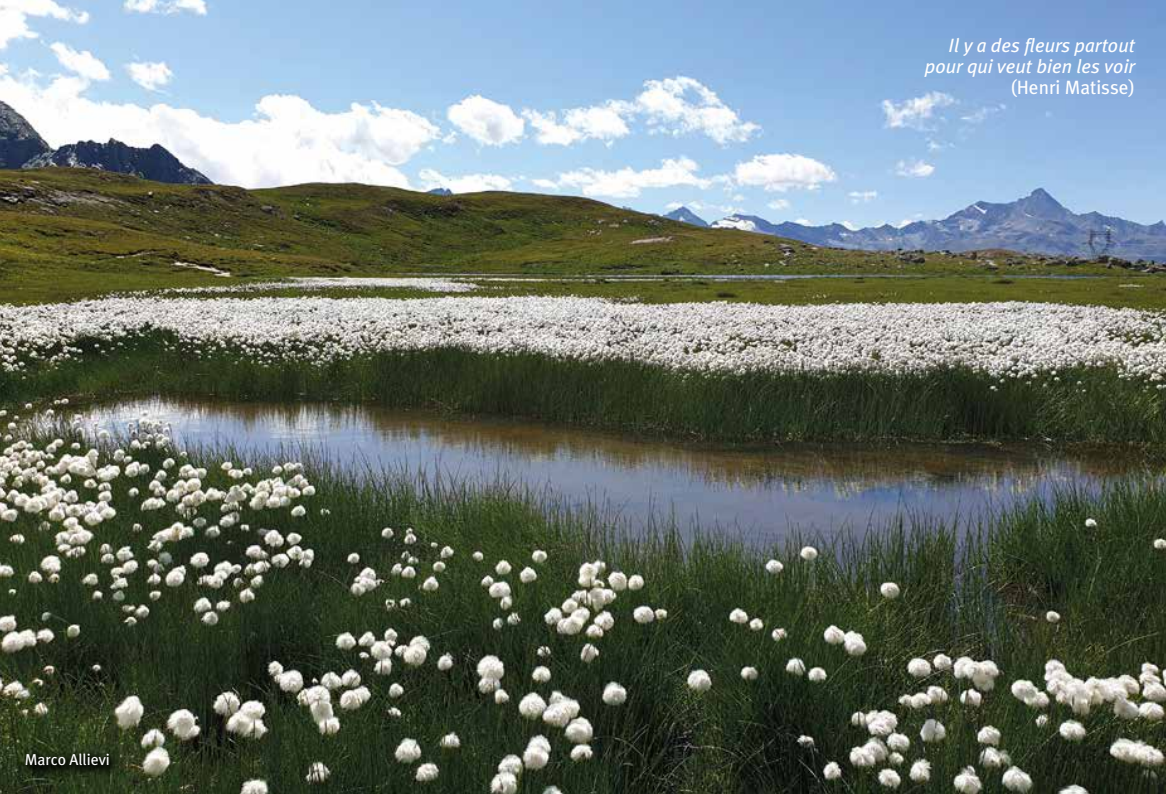
<style>
.page{position:relative;width:1166px;height:794px;background:#fff}
.page>*{position:absolute;margin:0;border:0;box-sizing:border-box;transform-origin:0 0}
.t1{font:italic 19.25px/21px "Meta Plus";color:#fff;text-align:right}
.t2{font:19.25px "Meta Plus";color:#fff}
.t3{font:15.75px "Meta Plus";color:#fff}
</style>
<div class="page">
<img style="left:0;top:0;width:1166px;height:794px">
<div style="left:19px;top:746px;width:103px;height:33px;background:#000;opacity:.87"></div>
<p class="t3" style="left:25px;top:750px;width:87px">Marco Allievi</p>
<p class="t1" style="left:925px;top:35px;width:211px">Il y a des fleurs partout pour qui veut bien les voir</p>
<p class="t2" style="left:1010px;top:77px;width:126px">(Henri Matisse)</p>
</div>
